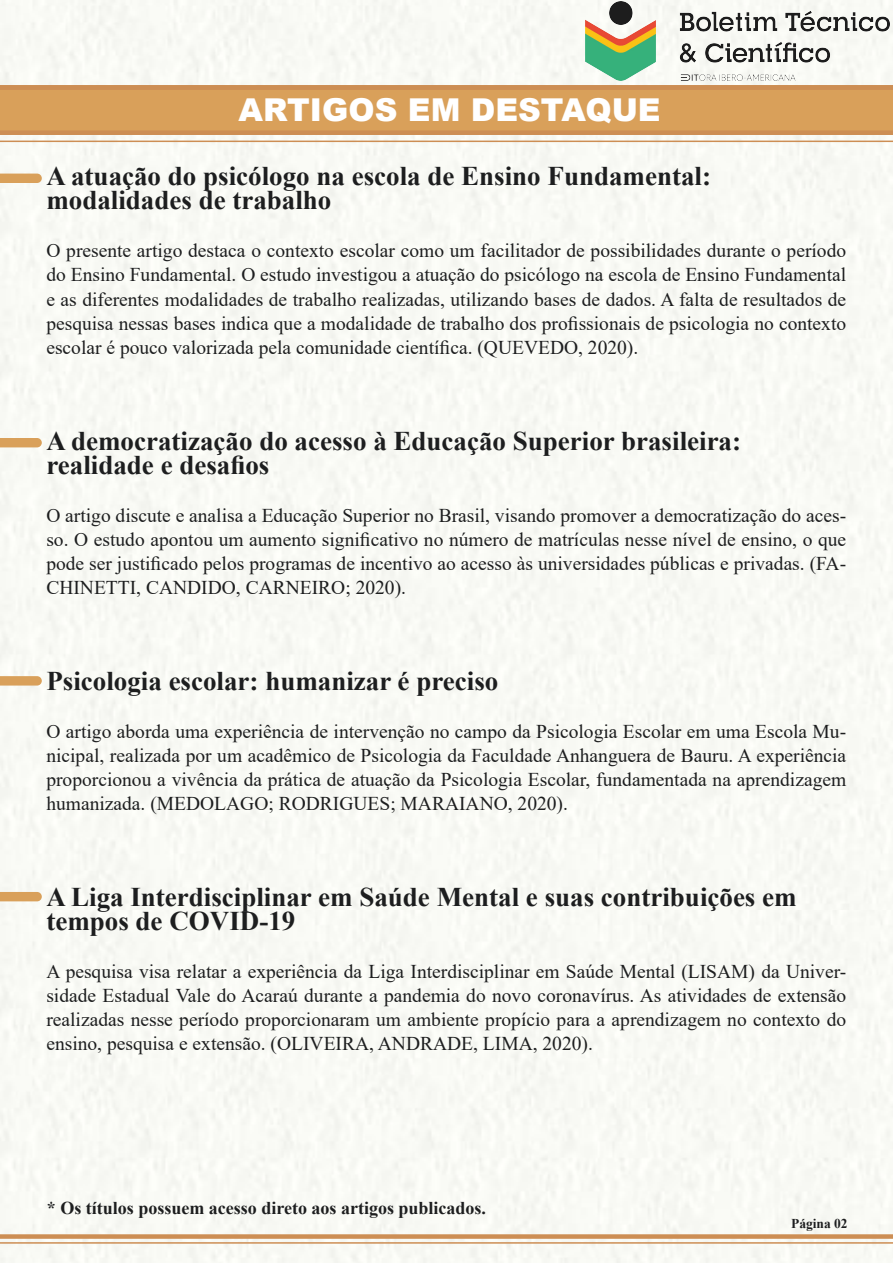
<style>
.page{position:relative;width:893px;height:1263px;background:#fff}
.page>*{position:absolute;margin:0;border:0;box-sizing:border-box;transform-origin:0 0}
.t1{font:900 31.5px "Arial";color:#fff}
.t2{font:700 27px/24px "Times New Roman";color:#1d1e1f}
.t3{font:27px "Times New Roman PS Bold MT2";color:#1d1e1f}
.t4{font:19.5px/24px "Times New Roman PSMT2";color:#1d1e1f;text-align:justify}
.t5{font:19.5px/24px "Times New Roman";color:#1d1e1f}
.t6{font:700 18px "Times New Roman";color:#1d1e1f}
.t7{font:700 13.5px "Times New Roman";color:#1d1e1f}
.s1{font-family:"Times New Roman PSMT2"}
</style>
<div class="page">
<div style="left:0;top:0;width:893px;height:910px;background:#f9faf5"></div>
<svg style="left:0;top:83px;width:893px;height:54px;background:#daa566"></svg>
<hr style="left:0;top:141px;width:893px;height:1px;background:#cd8e54">
<svg style="left:0;top:174px;width:42px;height:9px"></svg>
<div style="left:0;top:85px;width:893px;height:5px;background:#cd8e54"></div>
<svg style="left:0;top:438px;width:42px;height:9px"></svg>
<svg style="left:0;top:676px;width:42px;height:9px"></svg>
<svg style="left:0;top:892px;width:42px;height:9px"></svg>
<div style="left:0;top:1234px;width:893px;height:5px;background:#cd8e54"></div>
<hr style="left:0;top:1242px;width:893px;height:2px;background:#cd8e54">
<img style="left:585px;top:2px;width:304px;height:78px">
<h1 class="t1" style="left:238px;top:86px;width:424px">ARTIGOS EM DESTAQUE</h1>
<h2 class="t2" style="left:46px;top:164px;width:666px">A atuação do psicólogo na escola de Ensino Fundamental: modalidades de trabalho</h2>
<p class="t4" style="left:46px;top:238px;width:801px">O presente artigo destaca o contexto escolar como um facilitador de possibilidades durante o período do Ensino Fundamental. O estudo investigou a atuação do psicólogo na escola de Ensino Fundamental e as diferentes modalidades de trabalho realizadas, utilizando bases de dados. A falta de resultados de</p>
<p class="t5" style="left:46px;top:310px;width:801px">pesquisa nessas bases indica que a modalidade de trabalho dos profissionais de psicologia no contexto escolar é pouco valorizada pela comunidade científica. (QUEVEDO, 2020).</p>
<h2 class="t2" style="left:46px;top:428px;width:696px">A democratização do acesso à Educação Superior brasileira:</h2>
<h2 class="t3" style="left:46px;top:445px;width:225px">realidade e desafios</h2>
<p class="t4" style="left:46px;top:502px;width:801px">O artigo discute e analisa a Educação Superior no Brasil, visando promover a democratização do aces-</p>
<p class="t5" style="left:46px;top:526px;width:801px">so. O estudo apontou um aumento significativo no número de matrículas nesse nível de ensino, o que pode ser justificado pelos programas de incentivo ao acesso às universidades públicas e privadas. (FA<span class="s1">-</span></p>
<p class="t4" style="left:46px;top:574px;width:361px">CHINETTI, CANDIDO, CARNEIRO; 2020).</p>
<h2 class="t2" style="left:46px;top:668px;width:453px">Psicologia escolar: humanizar é preciso</h2>
<p class="t4" style="left:46px;top:718px;width:801px">O artigo aborda uma experiência de intervenção no campo da Psicologia Escolar em uma Escola Mu&shy;nicipal, realizada por um acadêmico de Psicologia da Faculdade Anhanguera de Bauru. A experiência proporcionou a vivência da prática de atuação da Psicologia Escolar, fundamentada na aprendizagem humanizada. (MEDOLAGO; RODRIGUES; MARAIANO, 2020).</p>
<h2 class="t2" style="left:46px;top:884px;width:752px">A Liga Interdisciplinar em Saúde Mental e suas contribuições em tempos de COVID-19</h2>
<p class="t4" style="left:46px;top:958px;width:801px">A pesquisa visa relatar a experiência da Liga Interdisciplinar em Saúde Mental (LISAM) da Univer-</p>
<p class="t5" style="left:46px;top:982px;width:801px">sidade Estadual Vale do Acaraú durante a pandemia do novo coronavírus. As atividades de extensão</p>
<p class="t4" style="left:46px;top:1006px;width:801px">realizadas nesse período proporcionaram um ambiente propício para a aprendizagem no contexto do</p>
<p class="t5" style="left:46px;top:1030px;width:548px">ensino, pesquisa e extensão. (OLIVEIRA, ANDRADE, LIMA, 2020).</p>
<p class="t6" style="left:47px;top:1195px;width:441px">* Os títulos possuem acesso direto aos artigos publicados.</p>
<p class="t7" style="left:791px;top:1213px;width:58px">Página 02</p>
</div>
